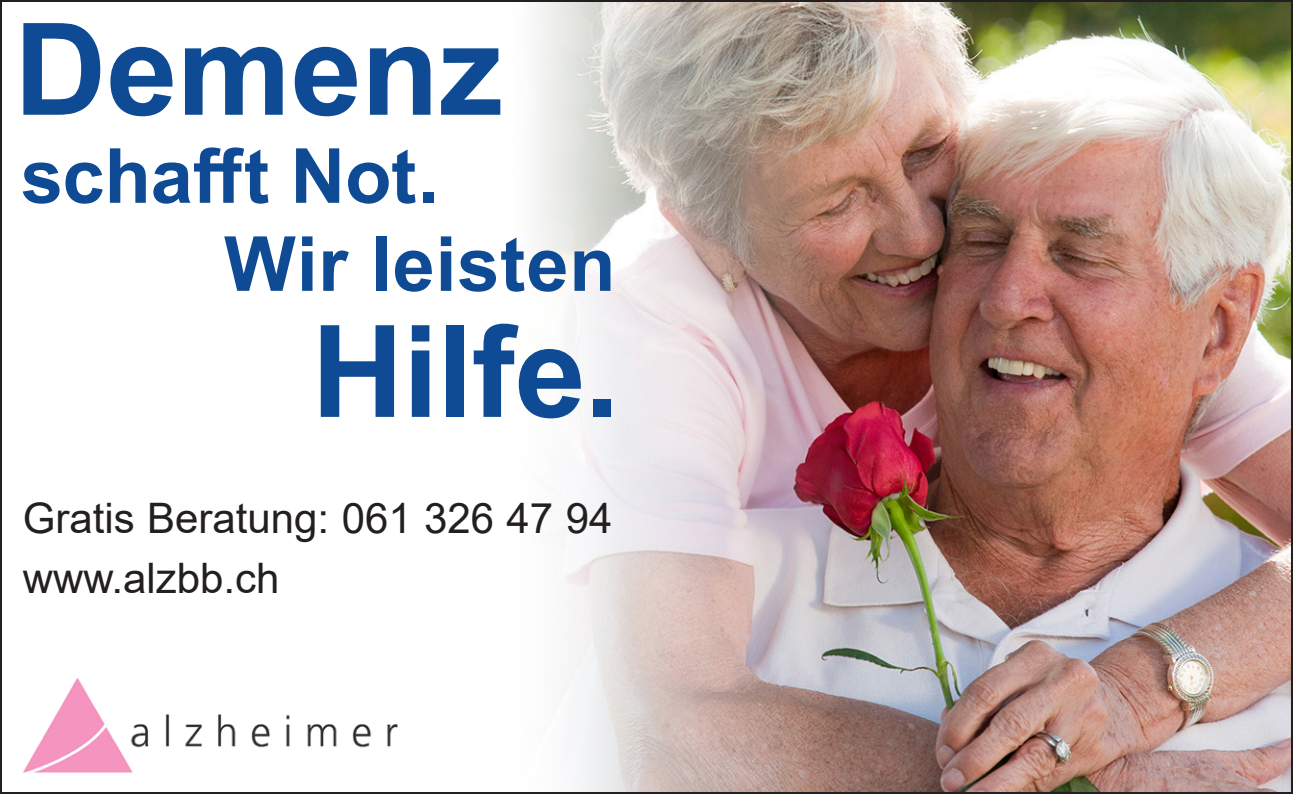
<style>
.page{position:relative;width:1293px;height:794px;background:#fff}
.page>*{position:absolute;margin:0;border:0;box-sizing:border-box;transform-origin:0 0}
.t1{font:700 128px "Arial";color:#0e4b94}
.t2{font:700 76px "Arial";letter-spacing:.005em;color:#0e4b94}
.t3{font:42px "Arial";color:#231f20}
</style>
<div class="page">
<img style="left:535px;top:3px;width:755px;height:788px">
<img style="left:23px;top:678px;width:375px;height:95px">
<p class="t1" style="left:14px;top:-20px;width:490px">Demenz</p>
<p class="t2" style="left:21px;top:122px;width:419px">schafft Not.</p>
<p class="t2" style="left:224px;top:210px;width:393px">Wir leisten</p>
<p class="t1" style="left:311px;top:282px;width:310px">Hilfe.</p>
<p class="t3" style="left:23px;top:489px;width:591px">Gratis Beratung: 061 326 47 94</p>
<p class="t3" style="left:23px;top:549px;width:258px">www.alzbb.ch</p>
</div>
